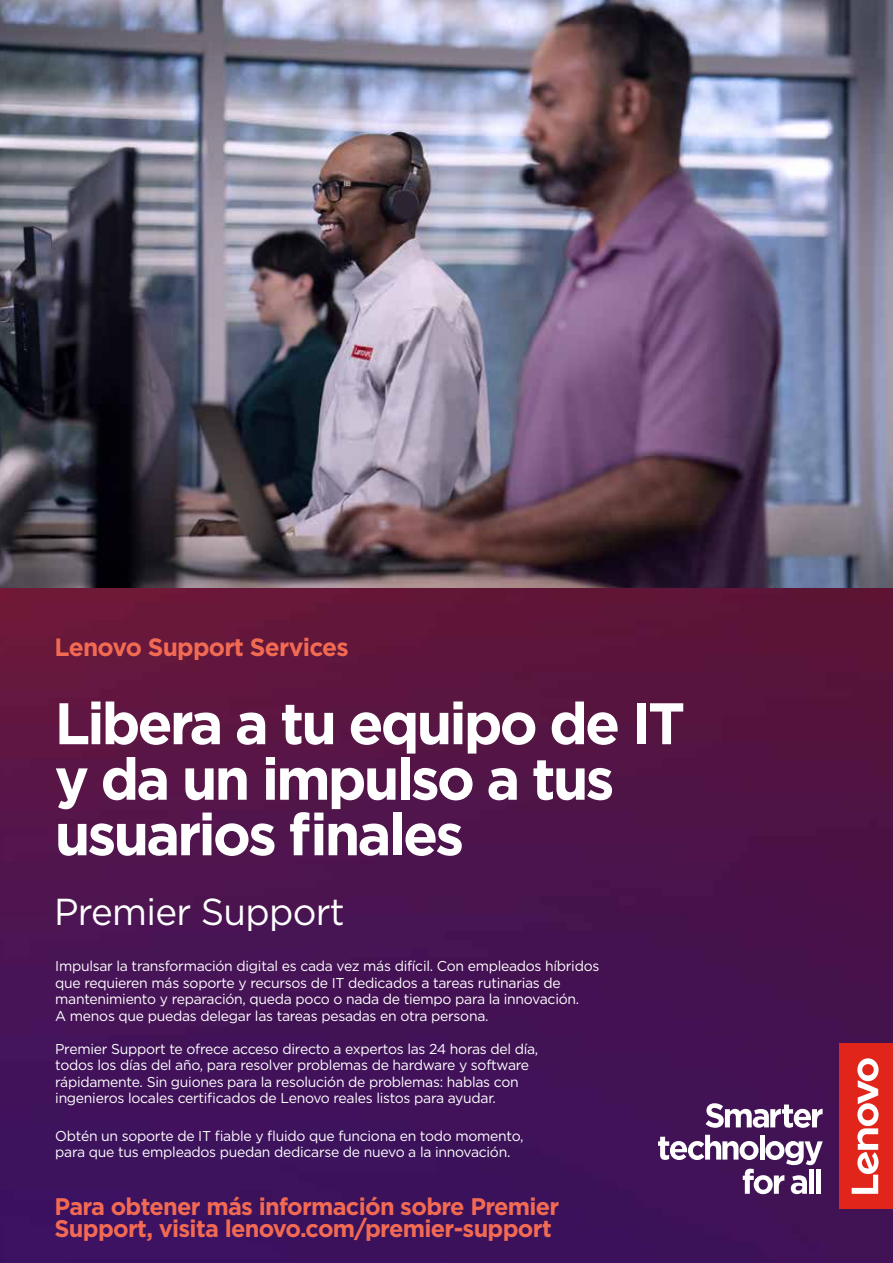
<style>
.page{position:relative;width:893px;height:1263px;background:#fff}
.page>*{position:absolute;margin:0;border:0;box-sizing:border-box;transform-origin:0 0}
.t1{font:700 58.5px/55.5px "Gotham";letter-spacing:-.05em;color:#fff}
.t2{font:37.5px "Gotham";letter-spacing:-.02em;color:#fff}
.t3{font:700 25.05px "Gotham";letter-spacing:-.03em;color:#f26a52}
.t4{font:700 24px/22.5px "Gotham";letter-spacing:-.03em;color:#f26a52}
.t5{font:14.25px/16.5px "Gotham";letter-spacing:-.02em;color:#fff}
</style>
<div class="page">
<img style="left:0;top:588px;width:893px;height:675px">
<svg style="left:706px;top:1103px;width:117px;height:25px"></svg>
<svg style="left:658px;top:1135px;width:165px;height:59px"></svg>
<div style="left:809px;top:1169px;width:5px;height:25px;background:#fff"></div>
<div style="left:816px;top:1169px;width:5px;height:25px;background:#fff"></div>
<div style="left:839px;top:1043px;width:54px;height:166px;background:#e1251b"></div>
<svg style="left:852px;top:1058px;width:26px;height:136px"></svg>
<img style="left:0;top:0;width:893px;height:588px">
<h3 class="t3" style="left:55px;top:631px;width:296px">Lenovo Support Services</h3>
<h1 class="t1" style="left:55px;top:695px;width:632px">Libera a tu equipo de IT y da un impulso a tus usuarios finales</h1>
<h2 class="t2" style="left:54px;top:887px;width:292px">Premier Support</h2>
<p class="t5" style="left:55px;top:958px;width:546px">Impulsar la transformación digital es cada vez más difícil. Con empleados híbridos que requieren más soporte y recursos de IT dedicados a tareas rutinarias de mantenimiento y reparación, queda poco o nada de tiempo para la innovación.<br>A menos que puedas delegar las tareas pesadas en otra persona.</p>
<p class="t5" style="left:55px;top:1040px;width:485px">Premier Support te ofrece acceso directo a expertos las 24 horas del día, todos los días del año, para resolver problemas de hardware y software rápidamente. Sin guiones para la resolución de problemas: hablas con ingenieros locales certificados de Lenovo reales listos para ayudar.</p>
<p class="t5" style="left:55px;top:1127px;width:470px">Obtén un soporte de IT fiable y fluido que funciona en todo momento, para que tus empleados puedan dedicarse de nuevo a la innovación.</p>
<h3 class="t4" style="left:55px;top:1195px;width:506px">Para obtener más información sobre Premier<br>Support, visita lenovo.com/premier-support</h3>
</div>
